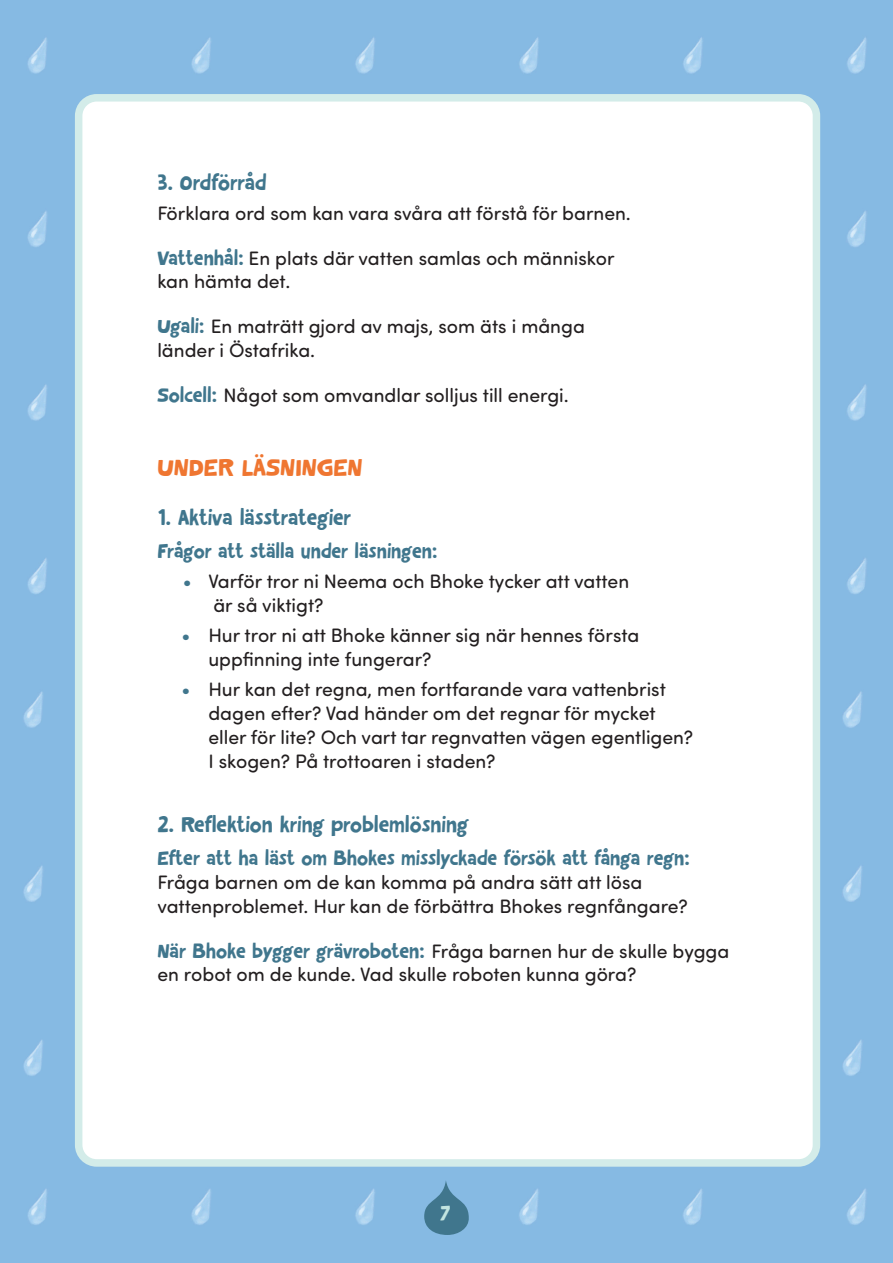
<style>
.page{position:relative;width:893px;height:1263px;background:#fff}
.page>*{position:absolute;margin:0;border:0;box-sizing:border-box;transform-origin:0 0}
.t1{font:24px "HF Bigcuat";color:#ef7631}
.t2{font:21px "HF Bigcuat";color:#40768d}
.t3{font:21px "HF Bigcuat";color:#c2e4e0}
.t4{font:19.5px/24px "Sofia Pro Soft";color:#231f20}
.t5{font:19.5px "HF Bigcuat";color:#40768d}
.s1{font-family:"HF Bigcuat";color:#40768d}
.s2{color:#40768d}
</style>
<div class="page">
<div style="left:0;top:23px;width:893px;height:647px;background:#86bae3"></div>
<div style="left:0;top:1120px;width:893px;height:143px;background:#86bae3"></div>
<div style="left:0;top:670px;width:893px;height:450px;background:#86bae3"></div>
<div style="left:79px;top:98px;width:737px;height:1065px;background:#fff;border-radius:18px"></div>
<div style="left:75px;top:94px;width:745px;height:1073px;border:8px solid #d3ece9;border-radius:18px"></div>
<svg style="left:424px;top:1180px;width:45px;height:55px;background:#5c91af"></svg>
<p class="t2" style="left:157px;top:163px;width:111px">3. Ordförråd</p>
<p class="t4" style="left:157px;top:200px;width:475px">Förklara ord som kan vara svåra att förstå för barnen.</p>
<p class="t4" style="left:157px;top:245px;width:459px;line-height:23.4px"><span class="s1">Vattenhål:</span> En plats där vatten samlas och människor kan hämta det.</p>
<p class="t4" style="left:157px;top:314px;width:429px;line-height:23.4px"><span class="s1">Ugali:</span> En maträtt gjord av majs, som äts i många länder i Östafrika.</p>
<p class="t4" style="left:157px;top:382px;width:413px"><span class="s1">Solcell:</span> Något som omvandlar solljus till energi.</p>
<p class="t1" style="left:157px;top:445px;width:207px">UNDER LÄSNINGEN</p>
<p class="t2" style="left:157px;top:497px;width:195px">1. Aktiva lässtrategier</p>
<p class="t5" style="left:157px;top:532px;width:281px">Frågor att ställa under läsningen:</p>
<p class="t4" style="left:213px;top:568px;width:417px;text-indent:-31px"><span class="s2">•</span> Varför tror ni Neema och Bhoke tycker att vatten är så viktigt?</p>
<p class="t4" style="left:208px;top:622px;width:432px;text-indent:-27px"><span class="s2">•</span> Hur tror ni att Bhoke känner sig när hennes första uppfinning inte fungerar?</p>
<p class="t4" style="left:208px;top:676px;width:486px;text-indent:-27px"><span class="s2">•</span> Hur kan det regna, men fortfarande vara vattenbrist dagen efter? Vad händer om det regnar för mycket eller för lite? Och vart tar regnvatten vägen egentligen?<br>I skogen? På trottoaren i staden?</p>
<p class="t2" style="left:157px;top:805px;width:313px">2. Reflektion kring problemlösning</p>
<p class="t4" style="left:157px;top:845px;width:534px"><span class="s1">Efter att ha läst om Bhokes misslyckade försök att fånga regn:<br></span>Fråga barnen om de kan komma på andra sätt att lösa vattenproblemet. Hur kan de förbättra Bhokes regnfångare?</p>
<p class="t4" style="left:157px;top:938px;width:574px;line-height:23.4px"><span class="s1">När Bhoke bygger grävroboten:</span> Fråga barnen hur de skulle bygga en robot om de kunde. Vad skulle roboten kunna göra?</p>
<p class="t3" style="left:440px;top:1194px;width:12px">7</p>
</div>
